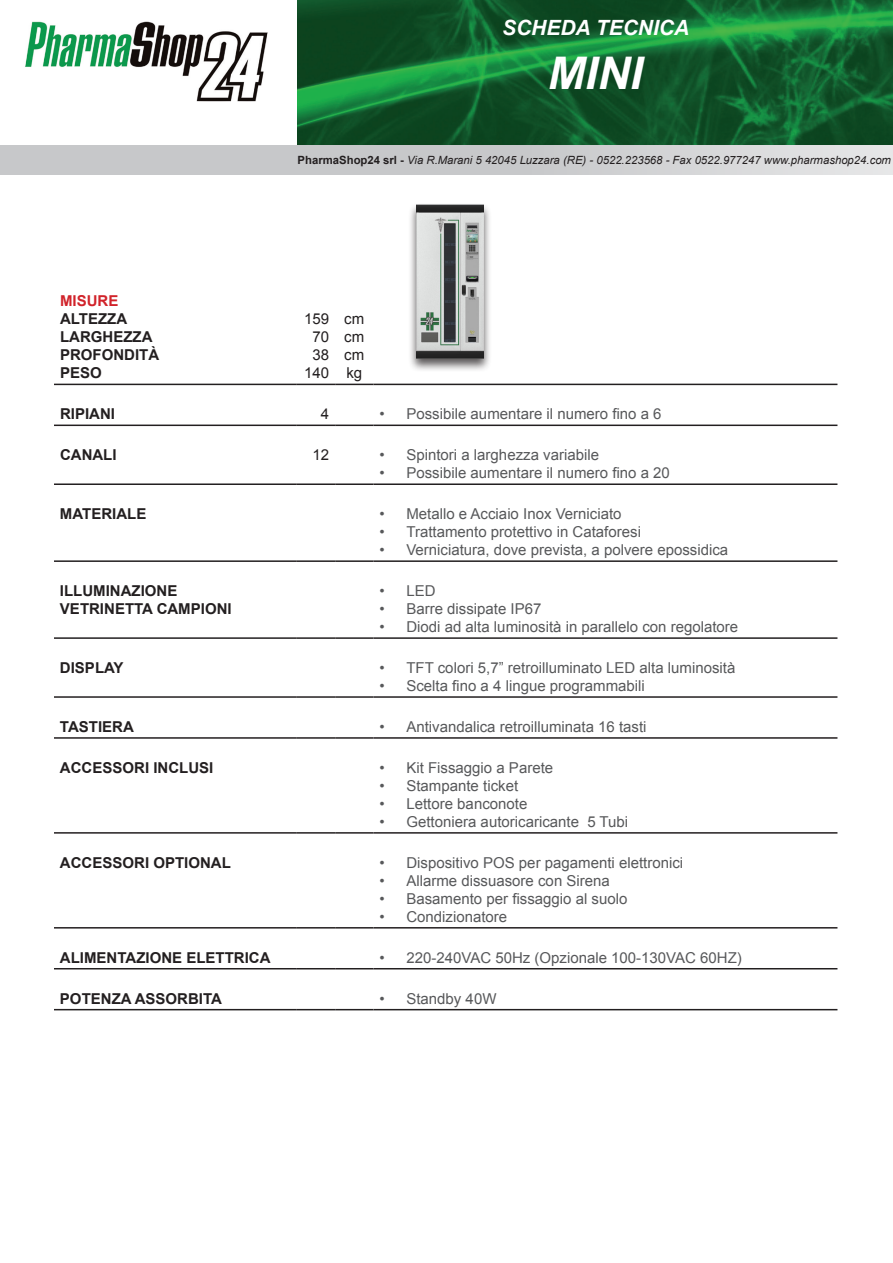
<style>
.page{position:relative;width:893px;height:1263px;background:#fff}
.page>*{position:absolute;margin:0;border:0;box-sizing:border-box;transform-origin:0 0}
.t1{font:italic 700 45px "Arial";color:#fff}
.t2{font:italic 700 21px "Arial";color:#fff}
.t3{font:15px "Arial";color:#57585a}
.t4{font:700 15px/18px "Arial";color:#231f20}
.t5{font:15px/18px "Arial";color:#231f20;text-align:center}
.t6{font:700 15px "Arial";color:#d1232a}
.t7{font:italic 11.4px "Arial";color:#231f20}
.s1{font-weight:700;font-style:normal}
</style>
<div class="page">
<img style="left:298px;top:0;width:595px;height:145px">
<div style="left:0;top:145px;width:893px;height:29px;background:linear-gradient(to right,#bfc0c3,#dcdcde)"></div>
<img style="left:25px;top:0;width:273px;height:119px">
<div style="left:408px;top:203px;width:84px;height:169px;background:#231f20;opacity:.75"></div>
<img style="left:416px;top:203px;width:68px;height:169px">
<hr style="left:54px;top:384px;width:243px;height:1px;background:#231f20">
<hr style="left:297px;top:384px;width:38px;height:1px;background:#231f20">
<hr style="left:335px;top:384px;width:38px;height:1px;background:#231f20">
<hr style="left:373px;top:384px;width:464px;height:1px;background:#231f20">
<hr style="left:54px;top:425px;width:243px;height:1px;background:#231f20">
<hr style="left:297px;top:425px;width:38px;height:1px;background:#231f20">
<hr style="left:335px;top:425px;width:38px;height:1px;background:#231f20">
<hr style="left:373px;top:425px;width:464px;height:1px;background:#231f20">
<hr style="left:54px;top:483px;width:243px;height:2px;background:#231f20">
<hr style="left:297px;top:483px;width:38px;height:2px;background:#231f20">
<hr style="left:335px;top:483px;width:38px;height:2px;background:#231f20">
<hr style="left:373px;top:483px;width:464px;height:2px;background:#231f20">
<hr style="left:54px;top:560px;width:243px;height:2px;background:#231f20">
<hr style="left:297px;top:560px;width:38px;height:2px;background:#231f20">
<hr style="left:335px;top:560px;width:38px;height:2px;background:#231f20">
<hr style="left:373px;top:560px;width:464px;height:2px;background:#231f20">
<hr style="left:54px;top:637px;width:243px;height:2px;background:#231f20">
<hr style="left:297px;top:637px;width:38px;height:2px;background:#231f20">
<hr style="left:335px;top:637px;width:38px;height:2px;background:#231f20">
<hr style="left:373px;top:637px;width:464px;height:2px;background:#231f20">
<hr style="left:54px;top:696px;width:243px;height:2px;background:#231f20">
<hr style="left:297px;top:696px;width:38px;height:2px;background:#231f20">
<hr style="left:335px;top:696px;width:38px;height:2px;background:#231f20">
<hr style="left:373px;top:696px;width:464px;height:2px;background:#231f20">
<hr style="left:54px;top:737px;width:243px;height:2px;background:#231f20">
<hr style="left:297px;top:737px;width:38px;height:2px;background:#231f20">
<hr style="left:335px;top:737px;width:38px;height:2px;background:#231f20">
<hr style="left:373px;top:737px;width:464px;height:2px;background:#231f20">
<hr style="left:54px;top:832px;width:243px;height:2px;background:#231f20">
<hr style="left:297px;top:832px;width:38px;height:2px;background:#231f20">
<hr style="left:335px;top:832px;width:38px;height:2px;background:#231f20">
<hr style="left:373px;top:832px;width:464px;height:2px;background:#231f20">
<hr style="left:54px;top:927px;width:243px;height:1px;background:#231f20">
<hr style="left:297px;top:927px;width:38px;height:1px;background:#231f20">
<hr style="left:335px;top:927px;width:38px;height:1px;background:#231f20">
<hr style="left:373px;top:927px;width:464px;height:1px;background:#231f20">
<hr style="left:54px;top:968px;width:243px;height:1px;background:#231f20">
<hr style="left:297px;top:968px;width:38px;height:1px;background:#231f20">
<hr style="left:335px;top:968px;width:38px;height:1px;background:#231f20">
<hr style="left:373px;top:968px;width:464px;height:1px;background:#231f20">
<hr style="left:54px;top:1009px;width:243px;height:1px;background:#231f20">
<hr style="left:297px;top:1009px;width:38px;height:1px;background:#231f20">
<hr style="left:335px;top:1009px;width:38px;height:1px;background:#231f20">
<hr style="left:373px;top:1009px;width:464px;height:1px;background:#231f20">
<h2 class="t2" style="left:502px;top:13px;width:189px">SCHEDA TECNICA</h2>
<h1 class="t1" style="left:548px;top:43px;width:96px">MINI</h1>
<p class="t7" style="left:298px;top:152px;width:595px"><span class="s1">PharmaShop24 srl -</span> Via R.Marani 5 42045 Luzzara (RE) - 0522.223568 - Fax 0522.977247 www.pharmashop24.com</p>
<p class="t6" style="left:60px;top:291px;width:60px">MISURE</p>
<p class="t4" style="left:60px;top:311px;width:101px">ALTEZZA<br>LARGHEZZA<br>PROFONDITÀ<br>PESO</p>
<p class="t5" style="left:304px;top:310px;width:27px">159<br>70<br>38<br>140</p>
<p class="t5" style="left:344px;top:310px;width:21px;text-align:justify">cm cm cm kg</p>
<p class="t4" style="left:60px;top:405px;width:57px">RIPIANI</p>
<p class="t5" style="left:321px;top:405px;width:10px">4</p>
<p class="t3" style="left:379px;top:404px;width:284px">• Possibile aumentare il numero fino a 6</p>
<p class="t4" style="left:60px;top:446px;width:58px">CANALI</p>
<p class="t5" style="left:312px;top:446px;width:18px">12</p>
<p class="t3" style="left:379px;top:445px;width:221px">• Spintori a larghezza variabile</p>
<p class="t3" style="left:379px;top:463px;width:292px">• Possibile aumentare il numero fino a 20</p>
<p class="t4" style="left:60px;top:505px;width:88px">MATERIALE</p>
<p class="t3" style="left:379px;top:504px;width:244px">• Metallo e Acciaio Inox Verniciato</p>
<p class="t3" style="left:379px;top:522px;width:263px">• Trattamento protettivo in Cataforesi</p>
<p class="t3" style="left:379px;top:540px;width:350px">• Verniciatura, dove prevista, a polvere epossidica</p>
<p class="t4" style="left:60px;top:582px;width:173px">ILLUMINAZIONE<br>VETRINETTA CAMPIONI</p>
<p class="t3" style="left:379px;top:581px;width:58px">• LED</p>
<p class="t3" style="left:379px;top:599px;width:164px">• Barre dissipate IP67</p>
<p class="t3" style="left:379px;top:617px;width:360px">• Diodi ad alta luminosità in parallelo con regolatore</p>
<p class="t4" style="left:60px;top:659px;width:65px">DISPLAY</p>
<p class="t3" style="left:379px;top:658px;width:357px">• TFT colori 5,7” retroilluminato LED alta luminosità</p>
<p class="t3" style="left:379px;top:676px;width:267px">• Scelta fino a 4 lingue programmabili</p>
<p class="t4" style="left:60px;top:718px;width:75px">TASTIERA</p>
<p class="t3" style="left:379px;top:717px;width:269px">• Antivandalica retroilluminata 16 tasti</p>
<p class="t4" style="left:60px;top:759px;width:155px">ACCESSORI INCLUSI</p>
<p class="t3" style="left:379px;top:758px;width:175px">• Kit Fissaggio a Parete</p>
<p class="t3" style="left:379px;top:776px;width:140px">• Stampante ticket</p>
<p class="t3" style="left:379px;top:794px;width:149px">• Lettore banconote</p>
<p class="t3" style="left:379px;top:812px;width:250px">• Gettoniera autoricaricante 5 Tubi</p>
<p class="t4" style="left:60px;top:854px;width:172px">ACCESSORI OPTIONAL</p>
<p class="t3" style="left:379px;top:853px;width:305px">• Dispositivo POS per pagamenti elettronici</p>
<p class="t3" style="left:379px;top:871px;width:232px">• Allarme dissuasore con Sirena</p>
<p class="t3" style="left:379px;top:889px;width:249px">• Basamento per fissaggio al suolo</p>
<p class="t3" style="left:379px;top:907px;width:129px">• Condizionatore</p>
<p class="t4" style="left:60px;top:949px;width:212px">ALIMENTAZIONE ELETTRICA</p>
<p class="t3" style="left:379px;top:948px;width:364px">• 220-240VAC 50Hz (Opzionale 100-130VAC 60HZ)</p>
<p class="t4" style="left:60px;top:990px;width:163px">POTENZA ASSORBITA</p>
<p class="t3" style="left:379px;top:988px;width:119px">• Standby 40W</p>
</div>
